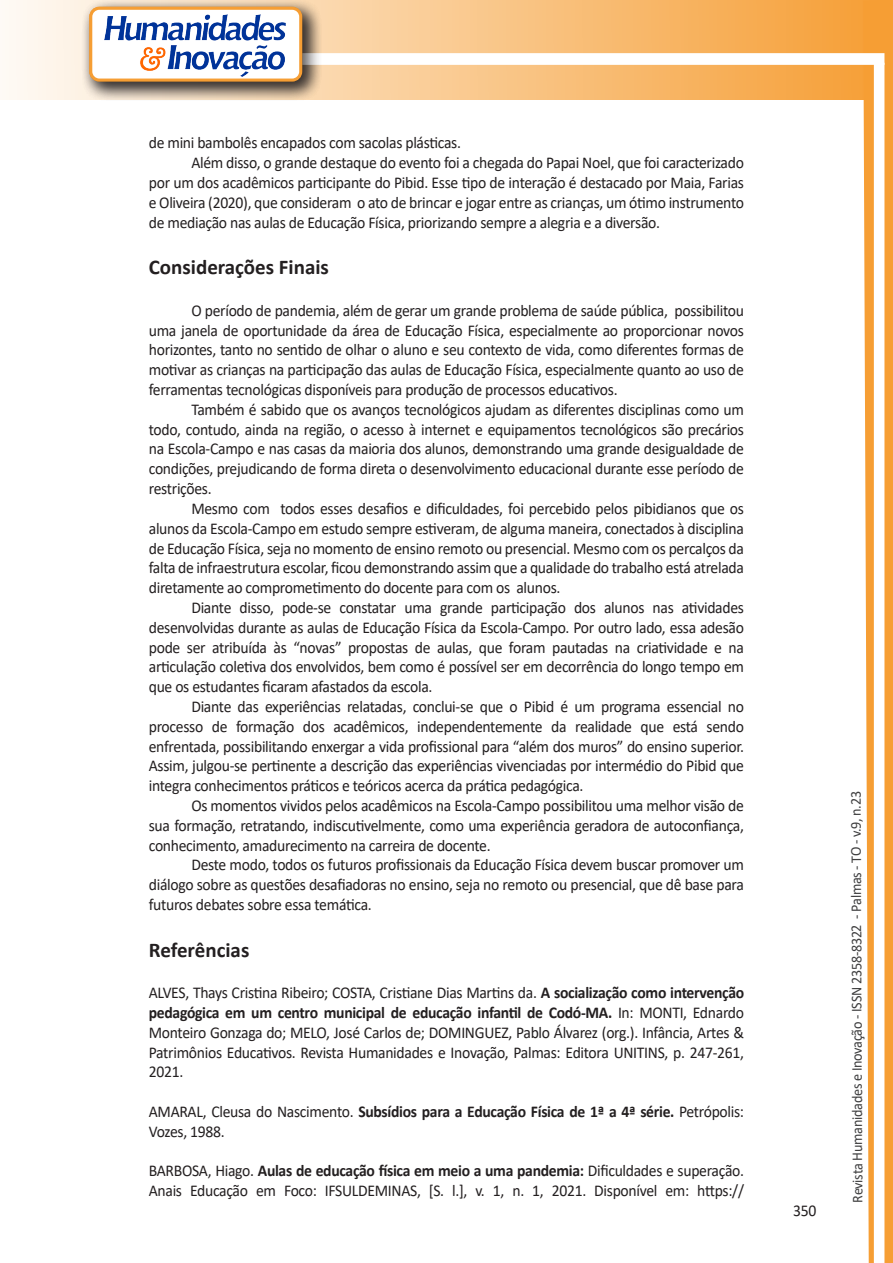
<style>
.page{position:relative;width:893px;height:1263px;background:#fff}
.page>*{position:absolute;margin:0;border:0;box-sizing:border-box;transform-origin:0 0}
.Titulo_2{font:700 21px "Calibri";color:#231f20}
.texto{font:16.5px/19.8px "Calibri";letter-spacing:-.02em;color:#231f20;text-align:justify;scale:.95 1}
.t1{font:15px "Calibri";letter-spacing:-.025em;color:#3e3e3f;scale:.95 1}
.s1{font-weight:700}
</style>
<div class="page">
<svg style="left:5px;top:0;width:858px;height:100px;background:#f9c484"></svg>
<div style="left:302px;top:53px;width:582px;height:12px;background:#fff;border:2px solid #fff"></div>
<svg style="left:863px;top:0;width:30px;height:1263px"></svg>
<div style="left:81px;top:0;width:241px;height:102px;background:#231f20;opacity:.75"></div>
<div style="left:91px;top:8px;width:210px;height:72px;background:#fff;border-radius:9px"></div>
<img style="left:104px;top:14px;width:181px;height:62px">
<div style="left:89px;top:7px;width:213px;height:75px;border:3px solid #f69e34;border-radius:9px"></div>
<p class="texto" style="left:149px;top:133px;width:330px">de mini bambolês encapados com sacolas plásticas.</p>
<p class="texto" style="left:149px;top:152px;width:628px;text-indent:43px">Além disso, o grande destaque do evento foi a chegada do Papai Noel, que foi caracterizado por um dos acadêmicos participante do Pibid. Esse tipo de interação é destacado por Maia, Farias e Oliveira (2020), que consideram o ato de brincar e jogar entre as crianças, um ótimo instrumento de mediação nas aulas de Educação Física, priorizando sempre a alegria e a diversão.</p>
<p class="Titulo_2" style="left:149px;top:253px;width:182px">Considerações Finais</p>
<p class="texto" style="left:149px;top:300px;width:628px;text-indent:43px">O período de pandemia, além de gerar um grande problema de saúde pública, possibilitou uma janela de oportunidade da área de Educação Física, especialmente ao proporcionar novos horizontes, tanto no sentido de olhar o aluno e seu contexto de vida, como diferentes formas de motivar as crianças na participação das aulas de Educação Física, especialmente quanto ao uso de ferramentas tecnológicas disponíveis para produção de processos educativos.</p>
<p class="texto" style="left:149px;top:399px;width:628px;text-indent:43px">Também é sabido que os avanços tecnológicos ajudam as diferentes disciplinas como um todo, contudo, ainda na região, o acesso à internet e equipamentos tecnológicos são precários na Escola-Campo e nas casas da maioria dos alunos, demonstrando uma grande desigualdade de condições, prejudicando de forma direta o desenvolvimento educacional durante esse período de restrições.</p>
<p class="texto" style="left:149px;top:498px;width:628px;text-indent:43px">Mesmo com todos esses desafios e dificuldades, foi percebido pelos pibidianos que os alunos da Escola-Campo em estudo sempre estiveram, de alguma maneira, conectados à disciplina de Educação Física, seja no momento de ensino remoto ou presencial. Mesmo com os percalços da falta de infraestrutura escolar, ficou demonstrando assim que a qualidade do trabalho está atrelada diretamente ao comprometimento do docente para com os alunos.</p>
<p class="texto" style="left:149px;top:597px;width:628px;text-indent:43px">Diante disso, pode-se constatar uma grande participação dos alunos nas atividades desenvolvidas durante as aulas de Educação Física da Escola-Campo. Por outro lado, essa adesão pode ser atribuída às “novas” propostas de aulas, que foram pautadas na criatividade e na articulação coletiva dos envolvidos, bem como é possível ser em decorrência do longo tempo em que os estudantes ficaram afastados da escola.</p>
<p class="texto" style="left:149px;top:696px;width:628px;text-indent:43px">Diante das experiências relatadas, conclui-se que o Pibid é um programa essencial no processo de formação dos acadêmicos, independentemente da realidade que está sendo enfrentada, possibilitando enxergar a vida profissional para “além dos muros” do ensino superior.<br>Assim, julgou-se pertinente a descrição das experiências vivenciadas por intermédio do Pibid que integra conhecimentos práticos e teóricos acerca da prática pedagógica.</p>
<p class="texto" style="left:149px;top:795px;width:628px;text-indent:43px">Os momentos vividos pelos acadêmicos na Escola-Campo possibilitou uma melhor visão de sua formação, retratando, indiscutivelmente, como uma experiência geradora de autoconfiança, conhecimento, amadurecimento na carreira de docente.</p>
<p class="texto" style="left:149px;top:854px;width:628px;text-indent:43px">Deste modo, todos os futuros profissionais da Educação Física devem buscar promover um diálogo sobre as questões desafiadoras no ensino, seja no remoto ou presencial, que dê base para futuros debates sobre essa temática.</p>
<p class="Titulo_2" style="left:149px;top:935px;width:102px">Referências</p>
<p class="texto" style="left:149px;top:982px;width:628px">ALVES, Thays Cristina Ribeiro; COSTA, Cristiane Dias Martins da. <span class="s1">A socialização como intervenção pedagógica em um centro municipal de educação infantil de Codó-MA.</span> In: MONTI, Ednardo Monteiro Gonzaga do; MELO, José Carlos de; DOMINGUEZ, Pablo Álvarez (org.). Infância, Artes &amp; Patrimônios Educativos. Revista Humanidades e Inovação, Palmas: Editora UNITINS, p. 247-261, 2021.</p>
<p class="texto" style="left:149px;top:1101px;width:628px">AMARAL, Cleusa do Nascimento. <span class="s1">Subsídios para a Educação Física de 1ª a 4ª série.</span> Petrópolis:<br>Vozes, 1988.</p>
<p class="texto" style="left:149px;top:1160px;width:628px">BARBOSA, Hiago. <span class="s1">Aulas de educação física em meio a uma pandemia:</span> Dificuldades e superação.<br>Anais Educação em Foco: IFSULDEMINAS, [S. l.], v. 1, n. 1, 2021. Disponível em: https://</p>
<p class="texto" style="left:793px;top:1200px;width:26px">350</p>
<p class="t1" style="left:846px;top:1203px;width:435px;rotate:-90deg">Revista Humanidades e Inovação - ISSN 2358-8322 - Palmas - TO - v.9, n.23</p>
</div>
